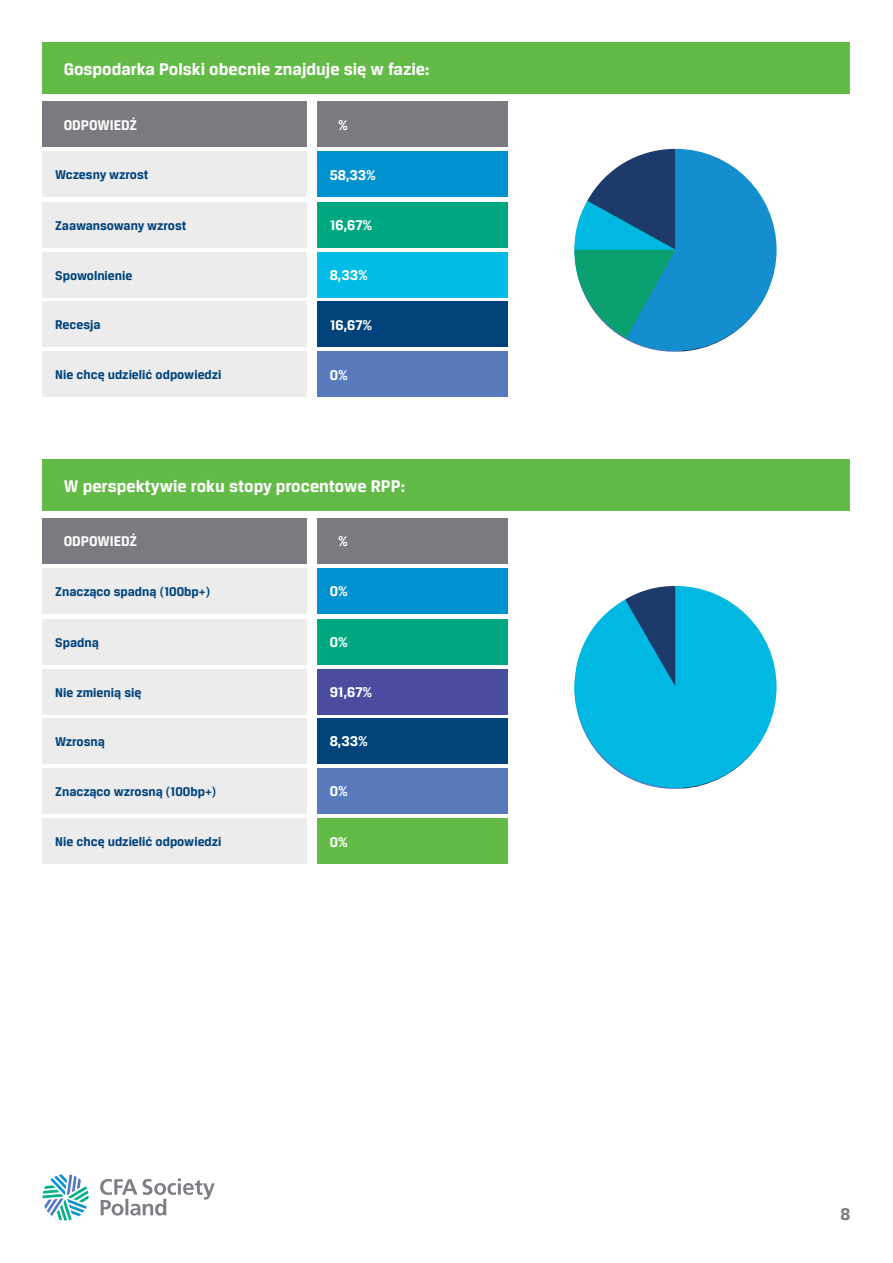
<style>
.page{position:relative;width:893px;height:1263px;background:#fff}
.page>*{position:absolute;margin:0;border:0;box-sizing:border-box;transform-origin:0 0}
.t1{font:700 18px "CFA Breuer Text";color:#fff}
.t2{font:700 18px "CFA Breuer Text";color:#7b7a80}
.t3{font:700 15px "CFA Breuer Text";color:#fff}
.t4{font:700 13.5px "CFA Breuer Text";color:#00437b}
</style>
<div class="page">
<svg style="left:100px;top:1178px;width:115px;height:38px"></svg>
<svg style="left:43px;top:1174px;width:46px;height:46px"></svg>
<div style="left:43px;top:43px;width:807px;height:51px;background:#62bb46"></div>
<div style="left:43px;top:101px;width:264px;height:46px;background:#7b7a80"></div>
<div style="left:43px;top:151px;width:264px;height:46px;background:#ececed"></div>
<div style="left:43px;top:202px;width:264px;height:46px;background:#ececed"></div>
<div style="left:43px;top:252px;width:264px;height:46px;background:#ececed"></div>
<div style="left:43px;top:301px;width:264px;height:46px;background:#ececed"></div>
<div style="left:43px;top:351px;width:264px;height:46px;background:#ececed"></div>
<div style="left:317px;top:101px;width:190px;height:46px;background:#7b7a80"></div>
<div style="left:317px;top:151px;width:190px;height:46px;background:#0091d1"></div>
<div style="left:317px;top:202px;width:190px;height:46px;background:#00a881"></div>
<div style="left:317px;top:252px;width:190px;height:46px;background:#00bce7"></div>
<div style="left:317px;top:301px;width:190px;height:46px;background:#00437b"></div>
<div style="left:317px;top:351px;width:190px;height:46px;background:#587abc"></div>
<svg style="left:574px;top:149px;width:203px;height:203px"></svg>
<div style="left:43px;top:459px;width:807px;height:51px;background:#62bb46"></div>
<div style="left:43px;top:518px;width:264px;height:45px;background:#7b7a80"></div>
<div style="left:43px;top:568px;width:264px;height:45px;background:#ececed"></div>
<div style="left:43px;top:619px;width:264px;height:45px;background:#ececed"></div>
<div style="left:43px;top:669px;width:264px;height:45px;background:#ececed"></div>
<div style="left:43px;top:718px;width:264px;height:45px;background:#ececed"></div>
<div style="left:43px;top:768px;width:264px;height:45px;background:#ececed"></div>
<div style="left:43px;top:818px;width:264px;height:46px;background:#ececed"></div>
<div style="left:317px;top:518px;width:190px;height:45px;background:#7b7a80"></div>
<div style="left:317px;top:568px;width:190px;height:45px;background:#0091d1"></div>
<div style="left:317px;top:619px;width:190px;height:45px;background:#00a881"></div>
<div style="left:317px;top:669px;width:190px;height:45px;background:#4a4ca0"></div>
<div style="left:317px;top:718px;width:190px;height:45px;background:#00437b"></div>
<div style="left:317px;top:768px;width:190px;height:45px;background:#587abc"></div>
<div style="left:317px;top:818px;width:190px;height:46px;background:#62bb46"></div>
<svg style="left:574px;top:586px;width:203px;height:203px"></svg>
<h1 class="t1" style="left:64px;top:59px;width:367px">Gospodarka Polski obecnie znajduje się w fazie:</h1>
<p class="t3" style="left:64px;top:116px;width:75px">ODPOWIEDŹ</p>
<p class="t3" style="left:338px;top:116px;width:11px">%</p>
<p class="t3" style="left:330px;top:166px;width:48px">58,33%</p>
<p class="t3" style="left:330px;top:217px;width:44px">16,67%</p>
<p class="t3" style="left:330px;top:267px;width:40px">8,33%</p>
<p class="t3" style="left:330px;top:316px;width:44px">16,67%</p>
<p class="t3" style="left:330px;top:366px;width:20px">0%</p>
<p class="t4" style="left:55px;top:167px;width:95px">Wczesny wzrost</p>
<p class="t4" style="left:55px;top:218px;width:133px">Zaawansowany wzrost</p>
<p class="t4" style="left:55px;top:268px;width:79px">Spowolnienie</p>
<p class="t4" style="left:55px;top:317px;width:47px">Recesja</p>
<p class="t4" style="left:55px;top:367px;width:168px">Nie chcę udzielić odpowiedzi</p>
<h1 class="t1" style="left:64px;top:475px;width:343px">W perspektywie roku stopy procentowe RPP:</h1>
<p class="t3" style="left:64px;top:533px;width:75px">ODPOWIEDŹ</p>
<p class="t4" style="left:55px;top:584px;width:156px">Znacząco spadną (100bp+)</p>
<p class="t4" style="left:55px;top:635px;width:45px">Spadną</p>
<p class="t4" style="left:55px;top:684px;width:88px">Nie zmienią się</p>
<p class="t4" style="left:55px;top:734px;width:51px">Wzrosną</p>
<p class="t4" style="left:55px;top:784px;width:162px">Znacząco wzrosną (100bp+)</p>
<p class="t4" style="left:55px;top:834px;width:168px">Nie chcę udzielić odpowiedzi</p>
<p class="t3" style="left:338px;top:533px;width:11px">%</p>
<p class="t3" style="left:330px;top:583px;width:20px">0%</p>
<p class="t3" style="left:330px;top:634px;width:20px">0%</p>
<p class="t3" style="left:330px;top:684px;width:44px">91,67%</p>
<p class="t3" style="left:330px;top:733px;width:40px">8,33%</p>
<p class="t3" style="left:330px;top:783px;width:20px">0%</p>
<p class="t3" style="left:330px;top:833px;width:20px">0%</p>
<h1 class="t2" style="left:841px;top:1204px;width:11px">8</h1>
</div>
